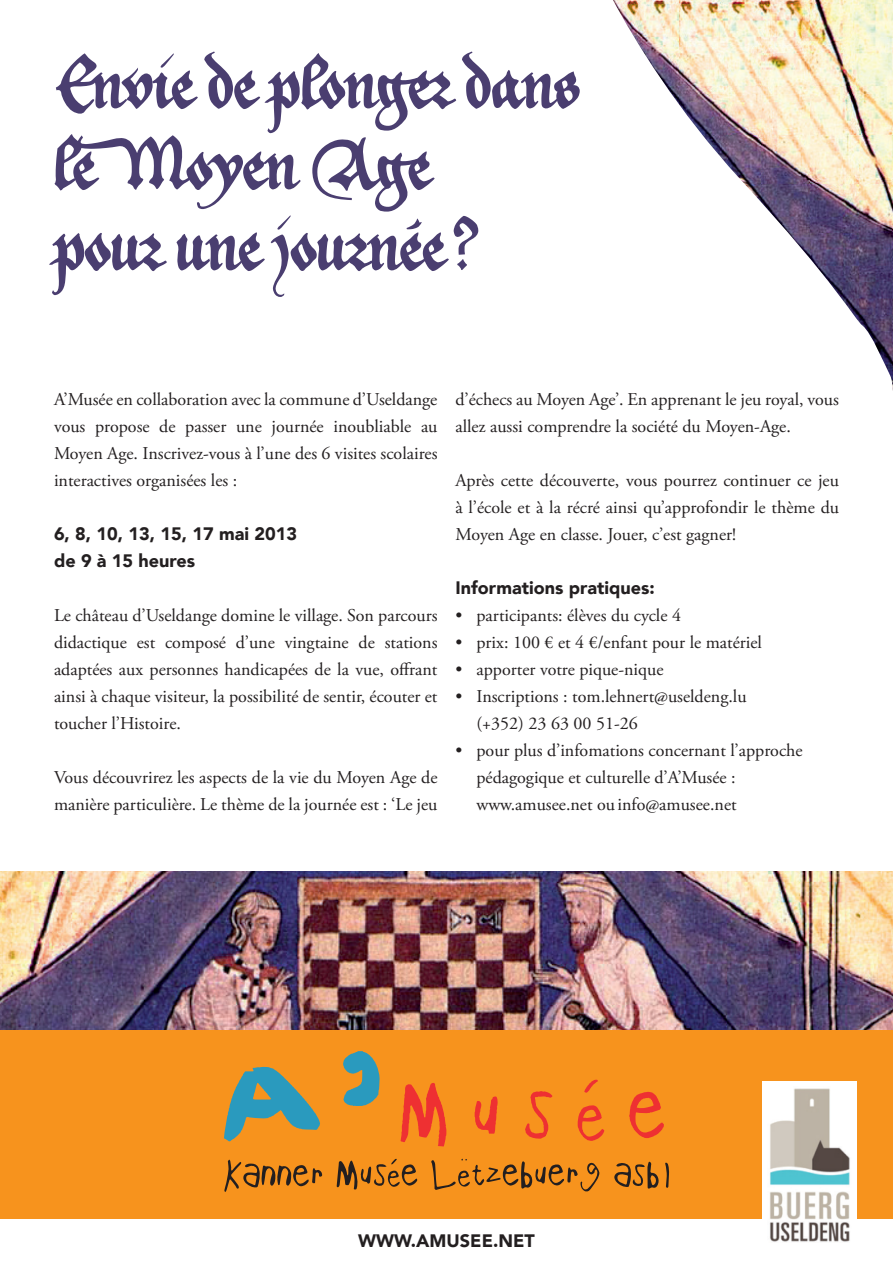
<style>
.page{position:relative;width:893px;height:1263px;background:#fff}
.page>*{position:absolute;margin:0;border:0;box-sizing:border-box;transform-origin:0 0}
.t1{font:55.5px/81px "aeiou";color:#4a3e70}
.t2{font:18px/27px "Adobe Garamond Pro";color:#231f20}
.t3{font:900 18px/27px "Avenir";color:#231f20}
</style>
<div class="page">
<div style="left:0;top:1025px;width:893px;height:193px;background:#f7931d"></div>
<img style="left:0;top:872px;width:893px;height:157px">
<svg style="left:614px;top:1161px;width:45px;height:28px"></svg>
<svg style="left:224px;top:1159px;width:98px;height:33px"></svg>
<svg style="left:665px;top:1162px;width:4px;height:26px"></svg>
<svg style="left:337px;top:1159px;width:80px;height:31px"></svg>
<svg style="left:431px;top:1158px;width:168px;height:33px"></svg>
<svg style="left:343px;top:1051px;width:37px;height:55px"></svg>
<svg style="left:224px;top:1066px;width:96px;height:75px"></svg>
<svg style="left:584px;top:1079px;width:14px;height:14px"></svg>
<svg style="left:401px;top:1083px;width:46px;height:63px"></svg>
<svg style="left:525px;top:1091px;width:27px;height:48px"></svg>
<svg style="left:629px;top:1091px;width:35px;height:47px"></svg>
<svg style="left:474px;top:1096px;width:24px;height:38px"></svg>
<svg style="left:577px;top:1105px;width:27px;height:36px"></svg>
<img style="left:613px;top:0;width:280px;height:391px">
<div style="left:762px;top:1081px;width:95px;height:162px;background:#fff"></div>
<img style="left:770px;top:1088px;width:80px;height:154px">
<h1 class="t1" style="left:54px;top:51px;width:528px">Envie de plonger dans le Moyen Age<br>pour une journée?</h1>
<p class="t2" style="left:54px;top:386px;width:385px;text-align:justify">A’Musée en collaboration avec la commune d’Useldange vous propose de passer une journée inoubliable au Moyen Age. Inscrivez-vous à l’une des 6 visites scolaires interactives organisées les :</p>
<p class="t3" style="left:54px;top:520px;width:245px">6, 8, 10, 13, 15, 17 mai 2013 de 9 à 15 heures</p>
<p class="t2" style="left:54px;top:602px;width:385px;text-align:justify">Le château d’Useldange domine le village. Son parcours didactique est composé d’une vingtaine de stations adaptées aux personnes handicapées de la vue, offrant ainsi à chaque visiteur, la possibilité de sentir, écouter et toucher l’Histoire.</p>
<p class="t2" style="left:54px;top:764px;width:385px">Vous découvrirez les aspects de la vie du Moyen Age de manière particulière. Le thème de la journée est : ‘Le jeu</p>
<p class="t2" style="left:455px;top:386px;width:385px">d’échecs au Moyen Age’. En apprenant le jeu royal, vous allez aussi comprendre la société du Moyen-Age.</p>
<p class="t2" style="left:455px;top:467px;width:385px;text-align:justify">Après cette découverte, vous pourrez continuer ce jeu à l’école et à la récré ainsi qu’approfondir le thème du Moyen Age en classe. Jouer, c’est gagner!</p>
<p class="t3" style="left:455px;top:574px;width:201px">Informations pratiques:</p>
<p class="t2" style="left:455px;top:602px;width:227px">• participants: élèves du cycle 4</p>
<p class="t2" style="left:455px;top:629px;width:308px">• prix: 100 € et 4 €/enfant pour le matériel</p>
<p class="t2" style="left:455px;top:656px;width:210px">• apporter votre pique-nique</p>
<p class="t2" style="left:476px;top:683px;width:272px;text-indent:-21px">• Inscriptions : tom.lehnert@useldeng.lu (+352) 23 63 00 51-26</p>
<p class="t2" style="left:476px;top:737px;width:328px;text-indent:-21px">• pour plus d’infomations concernant l’approche pédagogique et culturelle d’A’Musée : www.amusee.net ou info@amusee.net</p>
<p class="t3" style="left:358px;top:1227px;width:178px">WWW.AMUSEE.NET</p>
</div>
